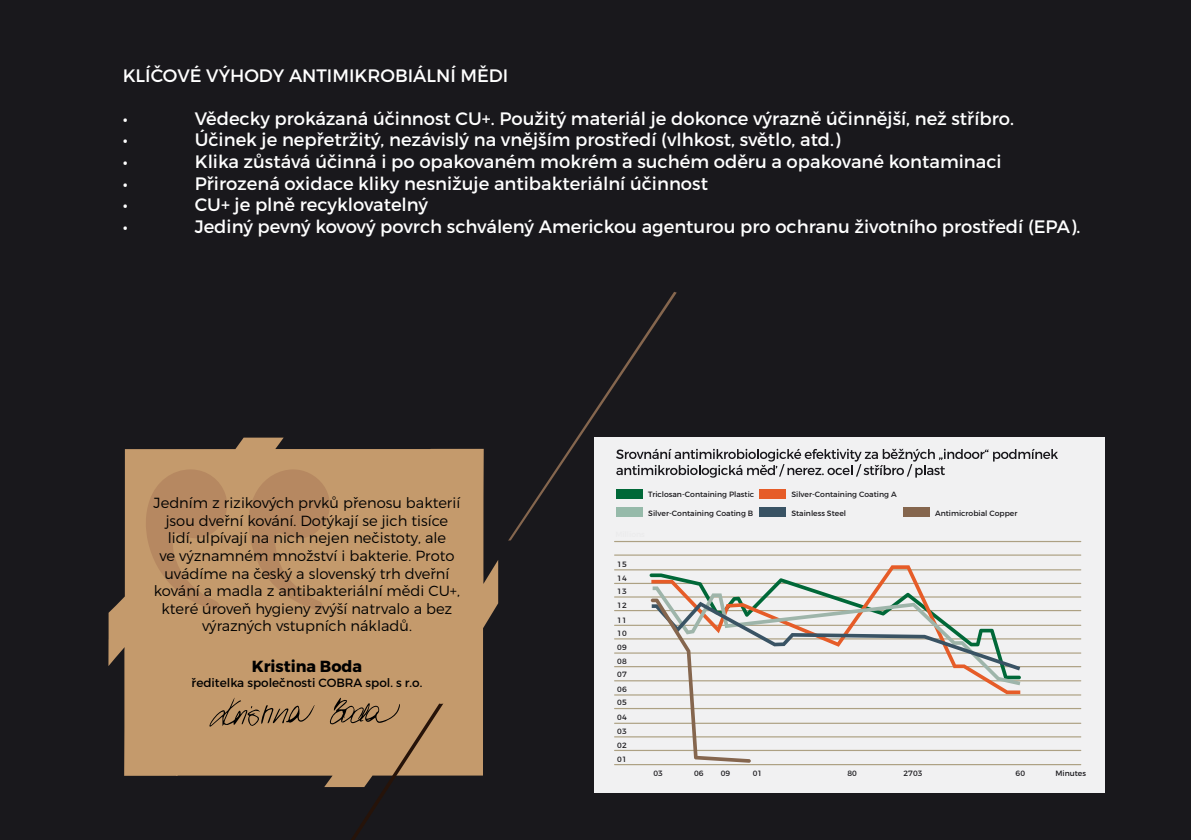
<style>
.page{position:relative;width:1191px;height:840px;background:#fff}
.page>*{position:absolute;margin:0;border:0;box-sizing:border-box;transform-origin:0 0}
.t1{font:18px "Montserrat";color:#fff}
.t2{font:700 16px "Montserrat";color:#000}
.t3{font:300 14.6px/17.6px "Montserrat";color:#000;text-align:center}
.t4{font:12px "Montserrat";color:#000}
.t5{font:7.6px/13.4px "Montserrat";color:#19181c;text-align:justify}
</style>
<div class="page">
<div style="left:0;top:0;width:1191px;height:839px;background:#19181c"></div>
<div style="left:594px;top:437px;width:510px;height:355px;background:#f1f1f2"></div>
<svg style="left:108px;top:437px;width:176px;height:338px;fill:#c49a6c"></svg>
<svg style="left:176px;top:448px;width:322px;height:338px;background:#b48e64"></svg>
<svg style="left:209px;top:697px;width:105px;height:29px;background:#a7835c"></svg>
<svg style="left:145px;top:469px;width:85px;height:142px;background:#bc9066"></svg>
<svg style="left:247px;top:469px;width:91px;height:143px;background:#bd9166"></svg>
<svg style="left:508px;top:292px;width:168px;height:248px"></svg>
<svg style="left:330px;top:697px;width:113px;height:142px"></svg>
<hr style="left:614px;top:540px;width:467px;height:2px;background:#ada183">
<hr style="left:614px;top:554px;width:467px;height:1px;background:#ada183">
<hr style="left:614px;top:569px;width:467px;height:1px;background:#ada183">
<hr style="left:614px;top:582px;width:467px;height:1px;background:#ada183">
<hr style="left:614px;top:596px;width:467px;height:1px;background:#ada183">
<hr style="left:614px;top:609px;width:467px;height:2px;background:#ada183">
<hr style="left:614px;top:624px;width:467px;height:1px;background:#ada183">
<hr style="left:614px;top:638px;width:467px;height:1px;background:#ada183">
<hr style="left:614px;top:652px;width:467px;height:1px;background:#ada183">
<hr style="left:614px;top:665px;width:467px;height:2px;background:#ada183">
<hr style="left:614px;top:679px;width:467px;height:2px;background:#ada183">
<hr style="left:614px;top:694px;width:467px;height:1px;background:#ada183">
<hr style="left:614px;top:707px;width:467px;height:1px;background:#ada183">
<hr style="left:614px;top:722px;width:467px;height:1px;background:#ada183">
<hr style="left:614px;top:735px;width:467px;height:2px;background:#ada183">
<hr style="left:614px;top:749px;width:467px;height:1px;background:#ada183">
<hr style="left:614px;top:763px;width:467px;height:1px;background:#ada183">
<svg style="left:651px;top:565px;width:369px;height:8px"></svg>
<div style="left:616px;top:530px;width:28px;height:6px;background:#f1f1f2"></div>
<svg style="left:649px;top:573px;width:372px;height:189px"></svg>
<svg style="left:616px;top:448px;width:442px;height:29px"></svg>
<div style="left:616px;top:489px;width:27px;height:9px;background:#006838"></div>
<div style="left:759px;top:489px;width:27px;height:9px;background:#e65c28"></div>
<div style="left:616px;top:507px;width:27px;height:9px;background:#96baaa"></div>
<div style="left:759px;top:507px;width:26px;height:9px;background:#395364"></div>
<div style="left:903px;top:507px;width:26px;height:9px;background:#85664e"></div>
<p class="t1" style="left:123px;top:64px;width:387px">KLÍČOVÉ VÝHODY ANTIMIKROBIÁLNÍ MĚDI</p>
<p class="t1" style="left:123px;top:107px;width:7px">•</p>
<p class="t1" style="left:195px;top:107px;width:820px">Vědecky prokázaná účinnost CU+. Použitý materiál je dokonce výrazně účinnější, než stříbro.</p>
<p class="t1" style="left:123px;top:129px;width:7px">•</p>
<p class="t1" style="left:195px;top:129px;width:647px">Účinek je nepřetržitý, nezávislý na vnějším prostředí (vlhkost, světlo, atd.)</p>
<p class="t1" style="left:123px;top:150px;width:7px">•</p>
<p class="t1" style="left:195px;top:150px;width:808px">Klika zůstává účinná i po opakovaném mokrém a suchém oděru a opakované kontaminaci</p>
<p class="t1" style="left:123px;top:172px;width:7px">•</p>
<p class="t1" style="left:195px;top:172px;width:515px">Přirozená oxidace kliky nesnižuje antibakteriální účinnost</p>
<p class="t1" style="left:123px;top:194px;width:7px">•</p>
<p class="t1" style="left:195px;top:194px;width:235px">CU+ je plně recyklovatelný</p>
<p class="t1" style="left:123px;top:215px;width:7px">•</p>
<p class="t1" style="left:195px;top:215px;width:887px">Jediný pevný kovový povrch schválený Americkou agenturou pro ochranu životního prostředí (EPA).</p>
<p class="t3" style="left:154px;top:493px;width:308px">Jedním z rizikových prvků přenosu bakterií jsou dveřní kování. Dotýkají se jich tisíce lidí, ulpívají na nich nejen nečistoty, ale<br>ve významném množství i bakterie. Proto uvádíme na český a slovenský trh dveřní kování a madla z antibakteriální mědi CU+, které úroveň hygieny zvýší natrvalo a bez výrazných vstupních nákladů.</p>
<p class="t2" style="left:252px;top:656px;width:112px">Kristina Boda</p>
<p class="t4" style="left:192px;top:674px;width:232px">ředitelka společnosti COBRA spol. s r.o.</p>
<p class="t5" style="left:617px;top:557px;width:11px">15<br>14<br>13<br>12</p>
<p class="t5" style="left:617px;top:613px;width:11px">11<br>10<br>09<br>08<br>07</p>
<p class="t5" style="left:617px;top:682px;width:11px">06<br>05</p>
<p class="t5" style="left:617px;top:710px;width:11px">04<br>03<br>02<br>01</p>
<p class="t5" style="left:648px;top:487px;width:107px">Triclosan-Containing Plastic</p>
<p class="t5" style="left:791px;top:487px;width:107px">Silver-Containing Coating A</p>
<p class="t5" style="left:648px;top:506px;width:107px">Silver-Containing Coating B</p>
<p class="t5" style="left:935px;top:506px;width:84px">Antimicrobial Copper</p>
<p class="t5" style="left:791px;top:506px;width:56px">Stainless Steel</p>
<p class="t5" style="left:653px;top:765px;width:11px">03</p>
<p class="t5" style="left:694px;top:765px;width:11px">06</p>
<p class="t5" style="left:720px;top:765px;width:11px">09</p>
<p class="t5" style="left:753px;top:765px;width:11px">01</p>
<p class="t5" style="left:847px;top:765px;width:11px">80</p>
<p class="t5" style="left:903px;top:765px;width:20px">2703</p>
<p class="t5" style="left:1015px;top:765px;width:11px">60</p>
<p class="t5" style="left:1055px;top:765px;width:32px">Minutes</p>
</div>
